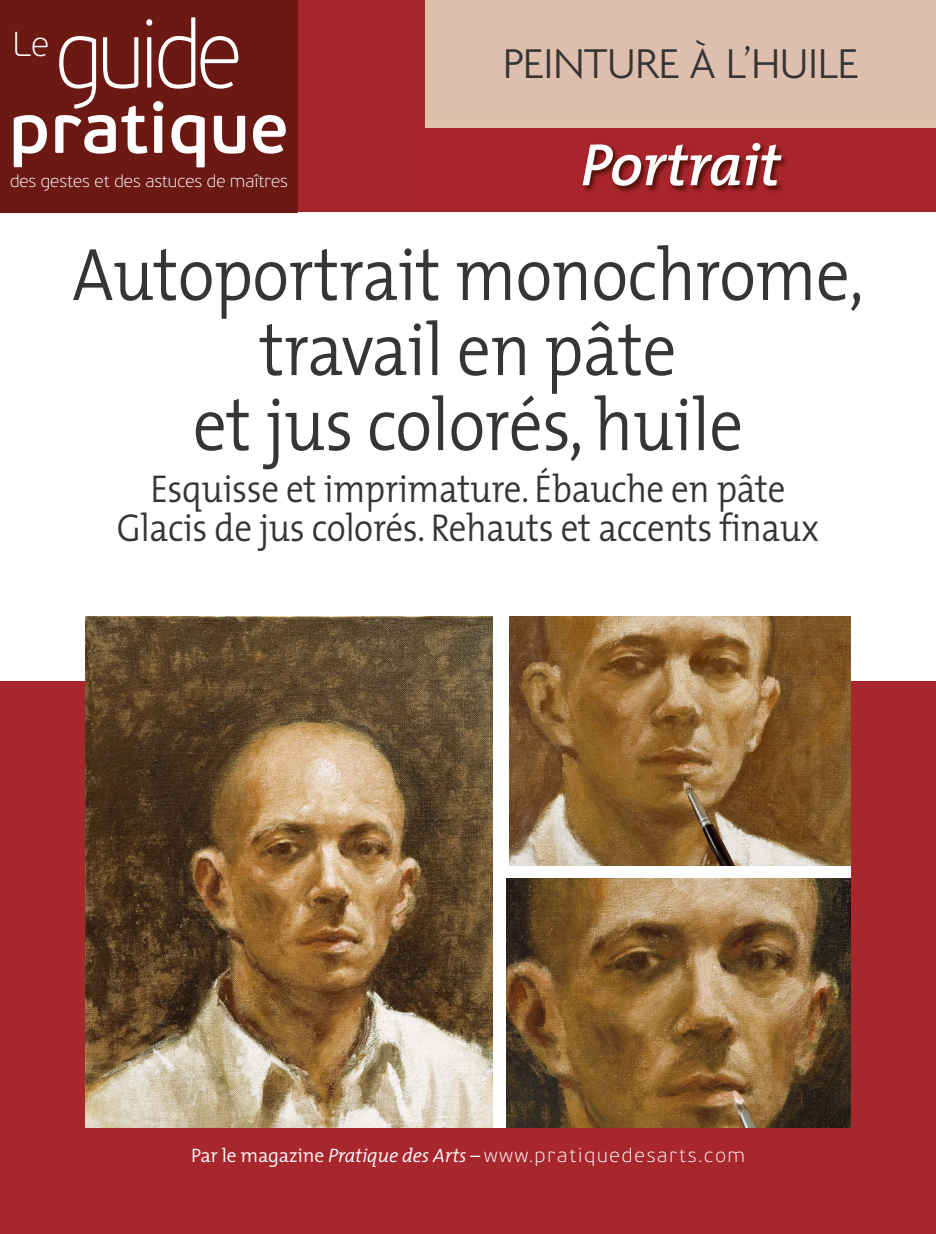
<style>
.page{position:relative;width:936px;height:1234px;background:#fff}
.page>*{position:absolute;margin:0;border:0;box-sizing:border-box;transform-origin:0 0}
.t1{font:100 96px "PF Beau Sans Pro";letter-spacing:-.05em;color:#fff;scale:.9 1}
.t2{font:300 75px/75px "The Mix";letter-spacing:-.01em;color:#353535;text-align:center;scale:.9 1}
.t3{font:600 70.5px "PF Beau Sans Pro";color:#fff}
.t4{font:italic 600 60px "The Mix";letter-spacing:-.01em;color:#fff}
.t5{font:300 45px "Agenda";letter-spacing:-.01em;color:#353535}
.t6{font:300 39px/39px "The Mix";letter-spacing:-.01em;color:#353535;text-align:center;scale:.9 1}
.t7{font:100 34.5px "PF Beau Sans Pro";color:#fff}
.t8{font:100 19.5px "PF Beau Sans Pro";letter-spacing:.1em;color:#fff}
.t9{font:100 17.25px "PF Beau Sans Pro";color:#fff}
.s1{font-family:"The Mix";font-weight:300}
.s2{font-family:"The Mix";font-weight:300;font-style:italic}
</style>
<div class="page">
<div style="left:0;top:0;width:935px;height:1233px;background:#a8272c"></div>
<div style="left:0;top:213px;width:935px;height:467px;background:#fff"></div>
<img style="left:85px;top:617px;width:408px;height:510px">
<div style="left:425px;top:0;width:510px;height:116px;background:#debfad"></div>
<div style="left:0;top:0;width:298px;height:213px;background:#6c1914"></div>
<img style="left:420px;top:116px;width:515px;height:97px">
<div style="left:493px;top:608px;width:126px;height:519px;background:#fff"></div>
<img style="left:509px;top:617px;width:341px;height:248px">
<img style="left:506px;top:878px;width:344px;height:249px">
<h1 class="t1" style="left:55px;top:16px;width:209px">guide</h1>
<p class="t7" style="left:13px;top:30px;width:38px">Le</p>
<h3 class="t3" style="left:9px;top:101px;width:281px">pratique</h3>
<p class="t9" style="left:10px;top:174px;width:279px">des gestes et des astuces de maîtres</p>
<p class="t5" style="left:503px;top:36px;width:357px">PEINTURE À L’HUILE</p>
<h3 class="t4" style="left:580px;top:129px;width:202px">Portrait</h3>
<h2 class="t2" style="left:72px;top:244px;width:881px">Autoportrait monochrome, travail en pâte<br>et jus colorés, huile</h2>
<p class="t6" style="left:117px;top:473px;width:781px">Esquisse et imprimature. Ébauche en pâte<br>Glacis de jus colorés. Rehauts et accents finaux</p>
<p class="t8" style="left:191px;top:1147px;width:555px"><span class="s1">Par le magazine</span> <span class="s2">Pratique des Arts –</span> www.pratiquedesarts.com</p>
</div>
